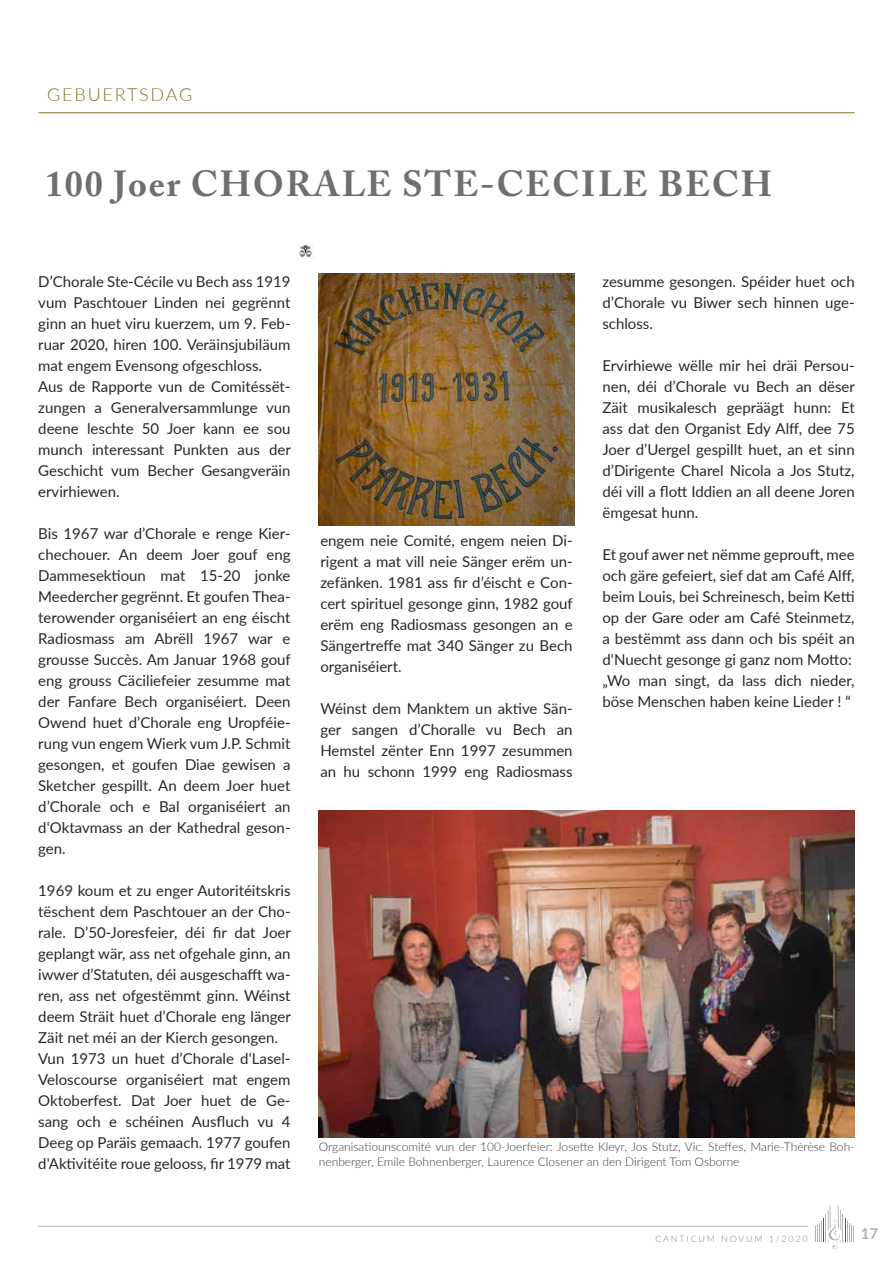
<style>
.page{position:relative;width:893px;height:1263px;background:#fff}
.page>*{position:absolute;margin:0;border:0;box-sizing:border-box;transform-origin:0 0}
.t1{font:700 36px "Adobe Caslon Pro";letter-spacing:.05em;color:#706f6f}
.t2{font:300 18px "Lato";letter-spacing:.1em;color:#88712d}
.t3{font:15px/21px "Lato";color:#282827;text-align:justify}
.t4{font:700 15px "Lato";color:#b3b2b2}
.t5{font:300 12px/14.4px "Lato";color:#3c3c3b}
.t6{font:300 9px "Lato";letter-spacing:.2em;color:#878787}
</style>
<div class="page">
<hr style="left:38px;top:1226px;width:770px;height:1px;background:#b3b2b2">
<svg style="left:815px;top:1205px;width:39px;height:45px"></svg>
<hr style="left:38px;top:112px;width:817px;height:1px;background:#88712d">
<img style="left:298px;top:244px;width:15px;height:15px">
<img style="left:319px;top:810px;width:536px;height:327px">
<img style="left:319px;top:274px;width:255px;height:252px">
<p class="t2" style="left:47px;top:82px;width:147px">GEBUERTSDAG</p>
<h1 class="t1" style="left:45px;top:163px;width:728px">100 Joer CHORALE STE-CECILE BECH</h1>
<p class="t3" style="left:38px;top:270px;width:254px;text-align:left">D’Chorale Ste-Cécile vu Bech ass 1919 vum Paschtouer Linden nei gegrënnt ginn an huet viru kuerzem, um 9. Feb&shy;ruar 2020, hiren 100. Veräinsjubiläum mat engem Evensong ofgeschloss.<br>Aus de Rapporte vun de Comitéssët&shy;zungen a Generalversammlunge vun deene leschte 50 Joer kann ee sou munch interessant Punkten aus der Geschicht vum Becher Gesangveräin ervirhiewen.</p>
<p class="t3" style="left:38px;top:522px;width:254px">Bis 1967 war d’Chorale e renge Kier&shy;chechouer. An deem Joer gouf eng Dammesektioun mat 15-20 jonke Meedercher gegrënnt. Et goufen Thea&shy;terowender organiséiert an eng éischt Radiosmass am Abrëll 1967 war e grousse Succès. Am Januar 1968 gouf eng grouss Cäciliefeier zesumme mat der Fanfare Bech organiséiert. Deen Owend huet d’Chorale eng Uropféie&shy;rung vun engem Wierk vum J.P. Schmit gesongen, et goufen Diae gewisen a Sketcher gespillt. An deem Joer huet d’Chorale och e Bal organiséiert an d‘Oktavmass an der Kathedral geson&shy;gen.</p>
<p class="t3" style="left:38px;top:879px;width:254px;text-align:left">1969 koum et zu enger Autoritéitskris tëschent dem Paschtouer an der Cho&shy;rale. D’50-Joresfeier, déi fir dat Joer geplangt wär, ass net ofgehale ginn, an iwwer d’Statuten, déi ausgeschafft wa&shy;ren, ass net ofgestëmmt ginn. Wéinst deem Sträit huet d’Chorale eng länger Zäit net méi an der Kierch gesongen.<br>Vun 1973 un huet d’Chorale d‘Lasel-Veloscourse organiséiert mat engem Oktoberfest. Dat Joer huet de Ge&shy;sang och e schéinen Ausfluch vu 4<br>Deeg op Paräis gemaach. 1977 goufen d'Aktivitéite roue gelooss, fir 1979 mat</p>
<p class="t3" style="left:320px;top:530px;width:254px">engem neie Comité, engem neien Di&shy;rigent a mat vill neie Sänger erëm un&shy;zefänken. 1981 ass fir d’éischt e Con&shy;cert spirituel gesonge ginn, 1982 gouf erëm eng Radiosmass gesongen an e Sängertreffe mat 340 Sänger zu Bech organiséiert.</p>
<p class="t3" style="left:320px;top:698px;width:254px">Wéinst dem Manktem un aktive Sän&shy;ger sangen d’Choralle vu Bech an Hemstel zënter Enn 1997 zesummen an hu schonn 1999 eng Radiosmass</p>
<p class="t3" style="left:602px;top:270px;width:254px">zesumme gesongen. Spéider huet och d’Chorale vu Biwer sech hinnen uge&shy;schloss.</p>
<p class="t3" style="left:602px;top:354px;width:254px">Ervirhiewe wëlle mir hei dräi Persou&shy;nen, déi d’Chorale vu Bech an dëser Zäit musikalesch gepräägt hunn: Et ass dat den Organist Edy Alff, dee 75<br>Joer d’Uergel gespillt huet, an et sinn d’Dirigente Charel Nicola a Jos Stutz, déi vill a flott Iddien an all deene Joren ëmgesat hunn.</p>
<p class="t3" style="left:602px;top:543px;width:254px;text-align:left">Et gouf awer net nëmme geprouft, mee och gäre gefeiert, sief dat am Café Alff, beim Louis, bei Schreinesch, beim Ketti op der Gare oder am Café Steinmetz, a bestëmmt ass dann och bis spéit an d‘Nuecht gesonge gi ganz nom Motto: „Wo man singt, da lass dich nieder, böse Menschen haben keine Lieder ! “</p>
<p class="t5" style="left:319px;top:1139px;width:537px">Organisatiounscomité vun der 100-Joerfeier: Josette Kleyr, Jos Stutz, Vic. Steffes, Marie-Thèrèse Boh&shy;nenberger, Emile Bohnenberger, Laurence Closener an den Dirigent Tom Osborne</p>
<p class="t6" style="left:655px;top:1232px;width:154px">CANTICUM NOVUM 1/2020</p>
<p class="t4" style="left:861px;top:1223px;width:19px">17</p>
</div>
